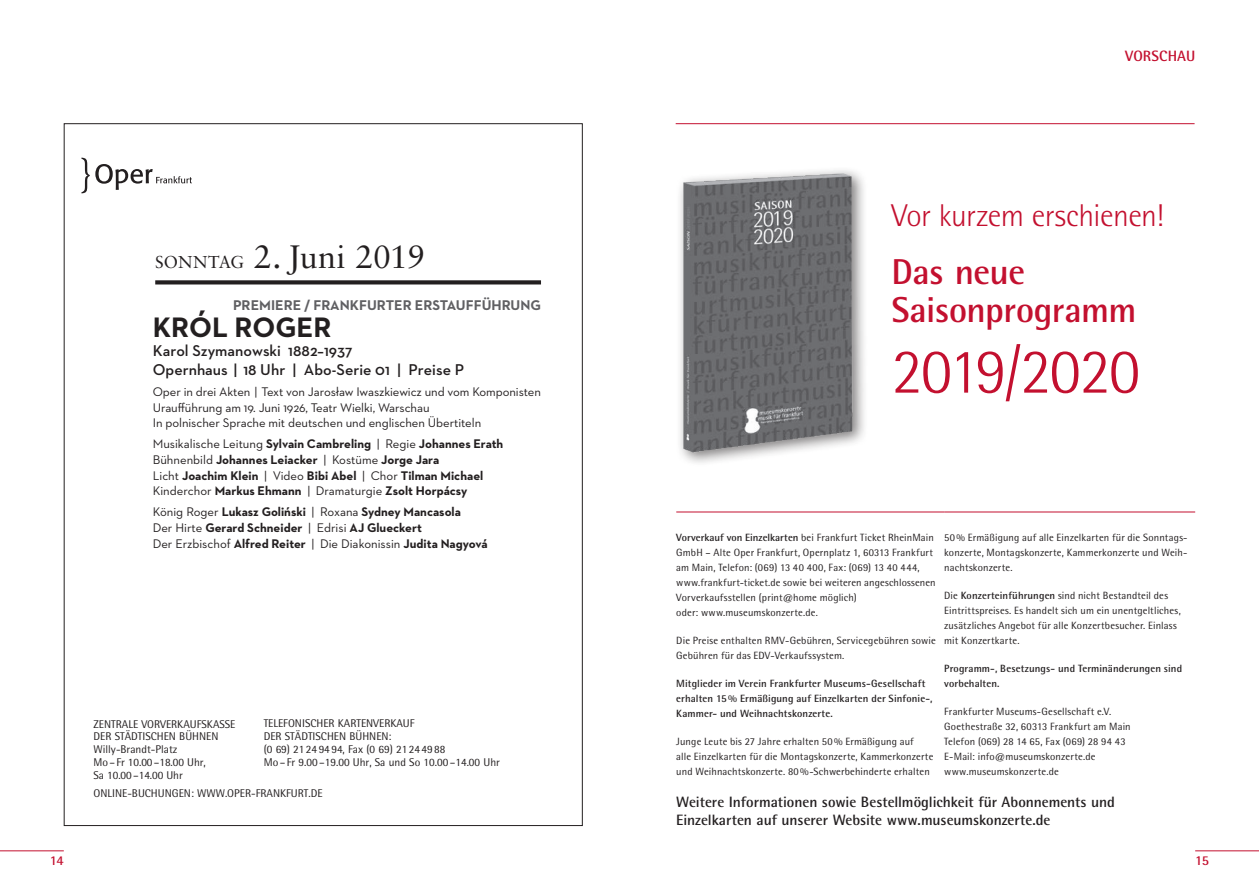
<style>
.page{position:relative;width:1259px;height:893px;background:#fff}
.page>*{position:absolute;margin:0;border:0;box-sizing:border-box;transform-origin:0 0}
.t1{font:300 63.75px "Rotis Semi Sans";letter-spacing:-.02em;color:#c3102f}
.t2{font:700 36px/37.5px "Rotis Semi Sans";letter-spacing:-.015em;color:#c3102f}
.t3{font:300 31.5px "Rotis Semi Sans";letter-spacing:-.015em;color:#c3102f}
.t4{font:700 28.65px "Neutraface 2 Text";color:#231f20}
.t5{font:17.25px "Sabon";letter-spacing:-.005em;color:#231f20}
.t6{font:600 15.9px/19px "Neutraface 2 Text";color:#231f20}
.t7{font:700 15px/18px "Rotis Semi Sans";letter-spacing:-.005em;color:#231f20}
.t8{font:700 15px "Rotis Semi Sans";letter-spacing:.01em;color:#c3102f}
.t9{font:700 14.4px "Neutraface 2 Text";color:#606063}
.t10{font:700 13.5px "Rotis Sans Serif";color:#c3102f}
.t11{font:700 13.5px "Rotis Semi Sans";color:#c3102f}
.t12{font:700 12.75px/15.9px "Neutraface 2 Text";color:#231f20}
.t13{font:12.75px/15.6px "Neutraface 2 Text";letter-spacing:-.005em;color:#231f20}
.t14{font:11.25px/12.8px "Rotis Semi Sans";color:#231f20}
.t15{font:10.5px/15px "Rotis Semi Sans";letter-spacing:.015em;color:#231f20}
.t16{font:700 10.5px/15px "Rotis Semi Sans";letter-spacing:.01em;color:#231f20}
.s1{font-size:32.4px}
.s2{font-size:32.25px}
.s3{font-weight:400}
.s4{font-weight:700}
</style>
<div class="page">
<hr style="left:0;top:850px;width:64px;height:1px;background:#c3102f">
<hr style="left:1195px;top:850px;width:64px;height:1px;background:#c3102f">
<svg style="left:81px;top:158px;width:111px;height:36px"></svg>
<svg style="left:155px;top:280px;width:386px;height:4px;background:#343031"></svg>
<hr style="left:676px;top:512px;width:268px;height:1px;background:#c3102f">
<hr style="left:944px;top:512px;width:251px;height:1px;background:#c3102f">
<div style="left:676px;top:166px;width:192px;height:302px;background:#231f20;opacity:.57"></div>
<img style="left:676px;top:171px;width:179px;height:285px">
<hr style="left:675px;top:123px;width:519px;height:1px;background:#c3102f">
<h3 class="t8" style="left:1125px;top:47px;width:71px">VORSCHAU</h3>
<h3 class="t5" style="left:155px;top:252px;width:271px">SONNTAG <span class="s1">2. Juni</span> <span class="s2">2019</span></h3>
<h3 class="t9" style="left:233px;top:296px;width:309px">PREMIERE / FRANKFURTER ERSTAUFFÜHRUNG</h3>
<h3 class="t4" style="left:153px;top:309px;width:180px">KRÓL ROGER</h3>
<h3 class="t6" style="left:153px;top:341px;width:313px">Karol Szymanowski 1882–1937<br>Opernhaus | 18 Uhr | Abo-Serie 01 | Preise P</h3>
<p class="t13" style="left:153px;top:384px;width:390px">Oper in drei Akten | Text von Jarosław Iwaszkiewicz und vom Komponisten<br>Uraufführung am 19. Juni 1926, Teatr Wielki, Warschau<br>In polnischer Sprache mit deutschen und englischen Übertiteln</p>
<p class="t12" style="left:153px;top:435px;width:352px"><span class="s3">Musikalische Leitung</span> Sylvain Cambreling <span class="s3">| Regie</span> Johannes Erath <span class="s3">Bühnenbild</span> Johannes Leiacker <span class="s3">| Kostüme</span> Jorge Jara<br><span class="s3">Licht</span> Joachim Klein <span class="s3">| Video</span> Bibi Abel <span class="s3">| Chor</span> Tilman Michael <span class="s3">Kinderchor</span> Markus Ehmann <span class="s3">| Dramaturgie</span> Zsolt Horpácsy</p>
<p class="t12" style="left:153px;top:504px;width:336px"><span class="s3">König Roger</span> Lukasz Goliński <span class="s3">| Roxana</span> Sydney Mancasola<br><span class="s3">Der Hirte</span> Gerard Schneider <span class="s3">| Edrisi</span> AJ Glueckert<br><span class="s3">Der Erzbischof</span> Alfred Reiter <span class="s3">| Die Diakonissin</span> Judita Nagyová</p>
<p class="t14" style="left:264px;top:717px;width:238px">TELEFONISCHER KARTENVERKAUF<br>DER STÄDTISCHEN BÜHNEN:<br>(0 69) 21249494, Fax (0 69) 21244988<br>Mo–Fr 9.00–19.00 Uhr, Sa und So 10.00–14.00 Uhr</p>
<p class="t14" style="left:94px;top:717px;width:143px">ZENTRALE VORVERKAUFSKASSE<br>DER STÄDTISCHEN BÜHNEN<br>Willy-Brandt-Platz<br>Mo–Fr 10.00–18.00 Uhr,<br>Sa 10.00–14.00 Uhr</p>
<p class="t14" style="left:94px;top:786px;width:231px">ONLINE-BUCHUNGEN: WWW.OPER-FRANKFURT.DE</p>
<h3 class="t3" style="left:891px;top:197px;width:274px">Vor kurzem erschienen!</h3>
<h2 class="t2" style="left:891px;top:253px;width:246px">Das neue<br>Saisonprogramm</h2>
<h1 class="t1" style="left:891px;top:335px;width:250px">2019/2020</h1>
<p class="t15" style="left:676px;top:530px;width:261px"><span class="s4">Vorverkauf von Einzelkarten</span> bei Frankfurt Ticket RheinMain GmbH – Alte Oper Frankfurt, Opernplatz 1, 60313 Frankfurt am Main, Telefon: (069) 13 40 400, Fax: (069) 13 40 444, www.frankfurt-ticket.de sowie bei weiteren angeschlossenen Vorverkaufsstellen (print@home möglich)<br>oder: www.museumskonzerte.de.</p>
<p class="t15" style="left:676px;top:633px;width:261px">Die Preise enthalten RMV-Gebühren, Servicegebühren sowie<br>Gebühren für das EDV-Verkaufssystem.</p>
<p class="t16" style="left:676px;top:676px;width:258px">Mitglieder im Verein Frankfurter Museums-Gesellschaft erhalten 15% Ermäßigung auf Einzelkarten der Sinfonie-,<br>Kammer- und Weihnachtskonzerte.</p>
<p class="t15" style="left:676px;top:733px;width:259px">Junge Leute bis 27 Jahre erhalten 50% Ermäßigung auf<br>alle Einzelkarten für die Montagskonzerte, Kammerkonzerte und Weihnachtskonzerte. 80%-Schwerbehinderte erhalten</p>
<p class="t15" style="left:944px;top:530px;width:245px;text-align:justify">50% Ermäßigung auf alle Einzelkarten für die Sonntags&shy;konzerte, Montagskonzerte, Kammerkonzerte und Weih&shy;nachtskonzerte.</p>
<p class="t15" style="left:944px;top:588px;width:238px">Die <span class="s4">Konzerteinführungen</span> sind nicht Bestandteil des Eintrittspreises. Es handelt sich um ein unentgeltliches, zusätzliches Angebot für alle Konzertbesucher. Einlass mit Konzertkarte.</p>
<p class="t16" style="left:944px;top:661px;width:239px">Programm-, Besetzungs- und Terminänderungen sind vorbehalten.</p>
<p class="t15" style="left:944px;top:703px;width:188px">Frankfurter Museums-Gesellschaft e.V.<br>Goethestraße 32, 60313 Frankfurt am Main Telefon (069) 28 14 65, Fax (069) 28 94 43<br>E-Mail: info@museumskonzerte.de www.museumskonzerte.de</p>
<h3 class="t7" style="left:676px;top:793px;width:440px">Weitere Informationen sowie Bestellmöglichkeit für Abonnements und<br>Einzelkarten auf unserer Website www.museumskonzerte.de</h3>
<p class="t10" style="left:50px;top:852px;width:15px">14</p>
<p class="t11" style="left:1195px;top:852px;width:15px">15</p>
</div>
